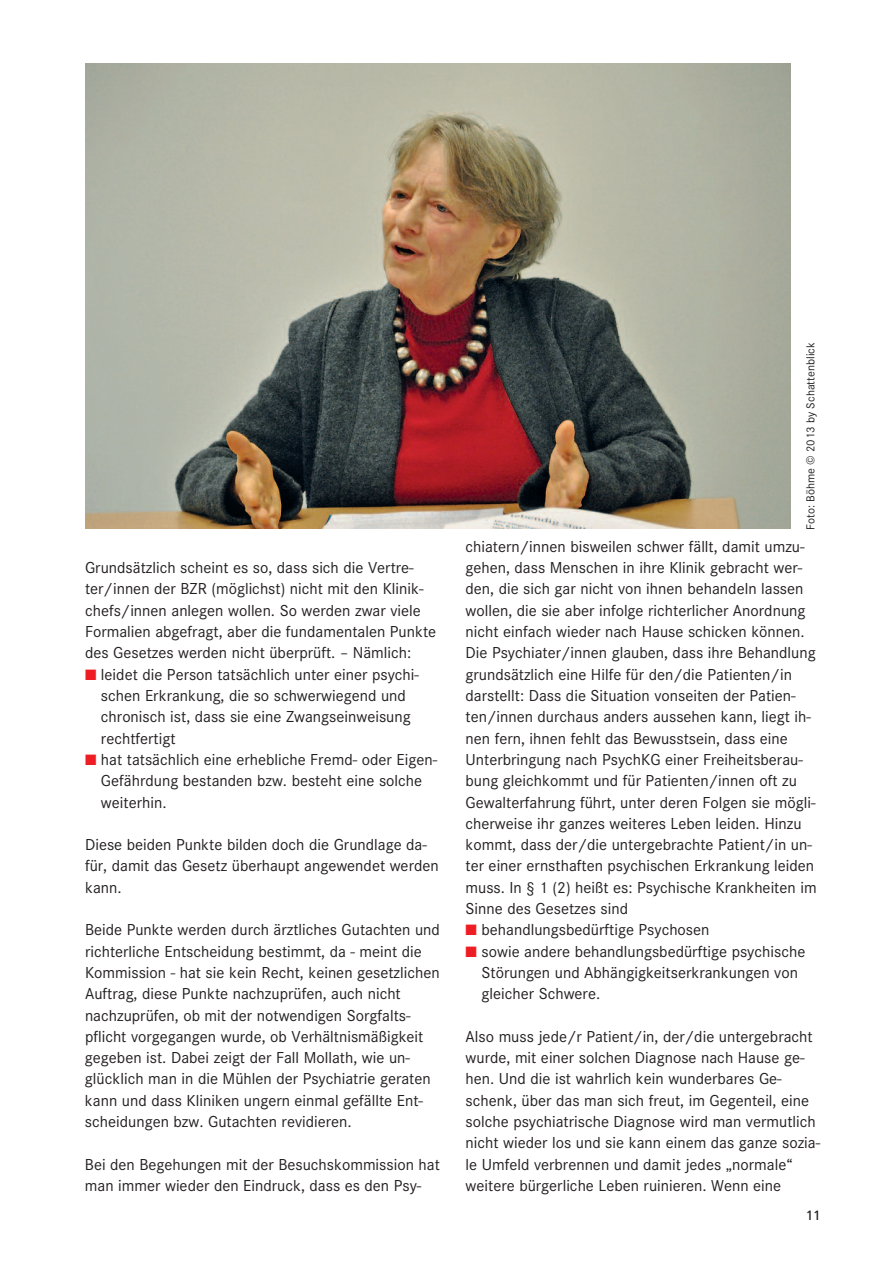
<style>
.page{position:relative;width:893px;height:1263px;background:#fff}
.page>*{position:absolute;margin:0;border:0;box-sizing:border-box;transform-origin:0 0}
.t1{font:16.5px/21.3px "Corporate S";color:#231f20}
.t2{font:13.5px "Frutiger";color:#231f20}
.t3{font:12px "Corporate S";color:#231f20}
.s1{color:#ee1d23}
</style>
<div class="page">
<img style="left:85px;top:64px;width:706px;height:465px">
<p class="t1" style="left:85px;top:557px;width:353px">Grundsätzlich scheint es so, dass sich die Vertre&shy;ter/innen der BZR (möglichst) nicht mit den Klinik&shy;chefs/innen anlegen wollen. So werden zwar viele Formalien abgefragt, aber die fundamentalen Punkte des Gesetzes werden nicht überprüft. – Nämlich:</p>
<p class="t1" style="left:101px;top:663px;width:320px;text-indent:-16px"><span class="s1">■</span> leidet die Person tatsächlich unter einer psychi&shy;schen Erkrankung, die so schwerwiegend und chronisch ist, dass sie eine Zwangseinweisung rechtfertigt</p>
<p class="t1" style="left:101px;top:748px;width:338px;text-indent:-16px"><span class="s1">■</span> hat tatsächlich eine erhebliche Fremd- oder Eigen-<br>Gefährdung bestanden bzw. besteht eine solche weiterhin.</p>
<p class="t1" style="left:85px;top:834px;width:355px">Diese beiden Punkte bilden doch die Grundlage da&shy;für, damit das Gesetz überhaupt angewendet werden kann.</p>
<p class="t1" style="left:85px;top:919px;width:357px">Beide Punkte werden durch ärztliches Gutachten und richterliche Entscheidung bestimmt, da - meint die Kommission - hat sie kein Recht, keinen gesetzlichen Auftrag, diese Punkte nachzuprüfen, auch nicht nachzuprüfen, ob mit der notwendigen Sorgfalts&shy;pflicht vorgegangen wurde, ob Verhältnismäßigkeit gegeben ist. Dabei zeigt der Fall Mollath, wie un&shy;glücklich man in die Mühlen der Psychiatrie geraten kann und dass Kliniken ungern einmal gefällte Ent&shy;scheidungen bzw. Gutachten revidieren.</p>
<p class="t1" style="left:85px;top:1153px;width:356px">Bei den Begehungen mit der Besuchskommission hat man immer wieder den Eindruck, dass es den Psy-</p>
<p class="t3" style="left:803px;top:530px;width:189px;rotate:-90deg">Foto: Böhme © 2013 by Schattenblick</p>
<p class="t1" style="left:465px;top:535px;width:353px">chiatern/innen bisweilen schwer fällt, damit umzu&shy;gehen, dass Menschen in ihre Klinik gebracht wer&shy;den, die sich gar nicht von ihnen behandeln lassen wollen, die sie aber infolge richterlicher Anordnung nicht einfach wieder nach Hause schicken können.<br>Die Psychiater/innen glauben, dass ihre Behandlung grundsätzlich eine Hilfe für den/die Patienten/in darstellt: Dass die Situation vonseiten der Patien&shy;ten/innen durchaus anders aussehen kann, liegt ih&shy;nen fern, ihnen fehlt das Bewusstsein, dass eine Unterbringung nach PsychKG einer Freiheitsberau&shy;bung gleichkommt und für Patienten/innen oft zu Gewalterfahrung führt, unter deren Folgen sie mögli&shy;cherweise ihr ganzes weiteres Leben leiden. Hinzu kommt, dass der/die untergebrachte Patient/in un&shy;ter einer ernsthaften psychischen Erkrankung leiden muss. In § 1 (2) heißt es: Psychische Krankheiten im Sinne des Gesetzes sind</p>
<p class="t1" style="left:466px;top:919px;width:245px"><span class="s1">■</span> behandlungsbedürftige Psychosen</p>
<p class="t1" style="left:482px;top:940px;width:325px;text-indent:-16px"><span class="s1">■</span> sowie andere behandlungsbedürftige psychische<br>Störungen und Abhängigkeitserkrankungen von gleicher Schwere.</p>
<p class="t1" style="left:466px;top:1025px;width:356px">Also muss jede/r Patient/in, der/die untergebracht wurde, mit einer solchen Diagnose nach Hause ge&shy;hen. Und die ist wahrlich kein wunderbares Ge&shy;schenk, über das man sich freut, im Gegenteil, eine solche psychiatrische Diagnose wird man vermutlich nicht wieder los und sie kann einem das ganze sozia&shy;le Umfeld verbrennen und damit jedes „normale“ weitere bürgerliche Leben ruinieren. Wenn eine</p>
<p class="t2" style="left:806px;top:1209px;width:17px">11</p>
</div>
